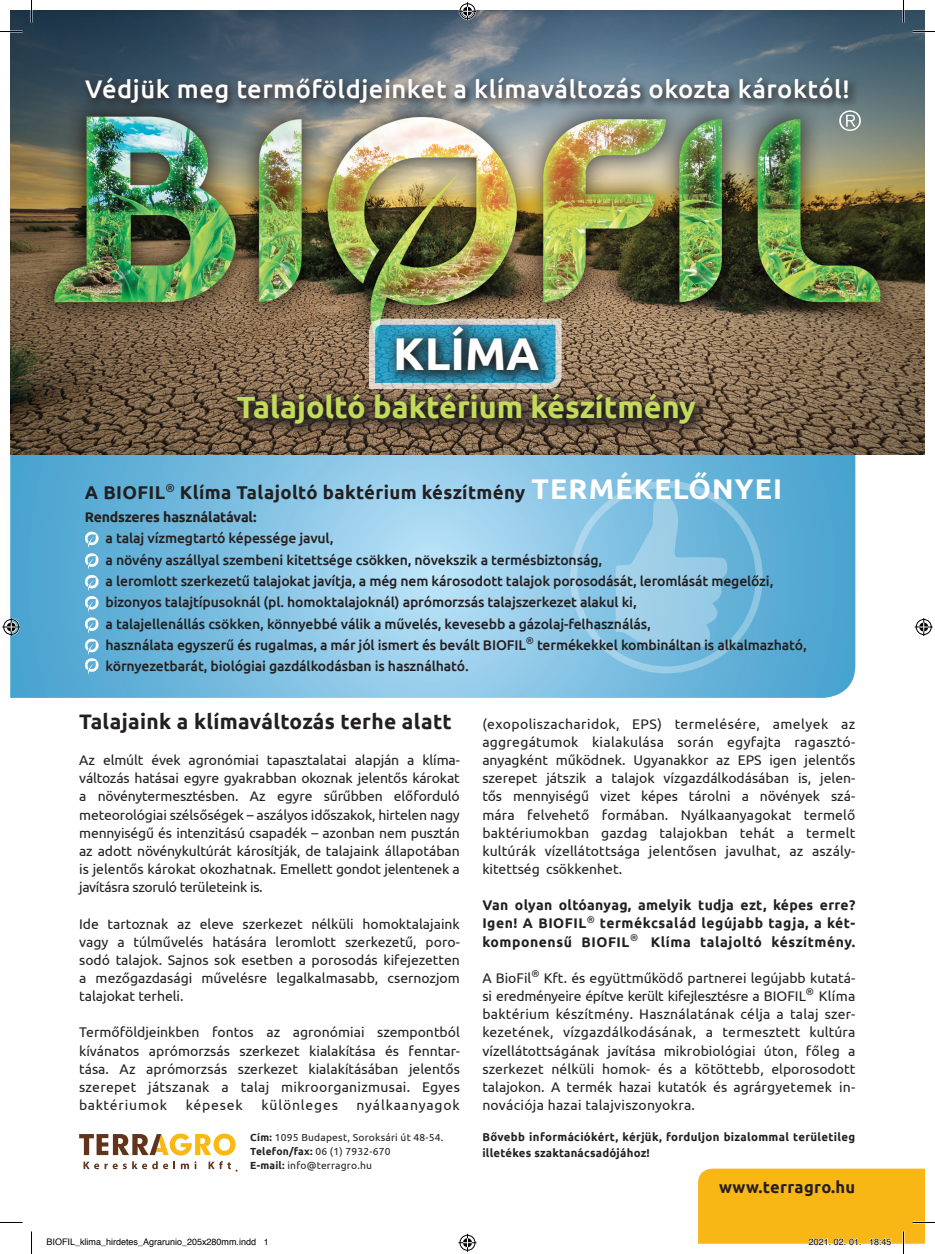
<style>
.page{position:relative;width:935px;height:1254px;background:#fff}
.page>*{position:absolute;margin:0;border:0;box-sizing:border-box;transform-origin:0 0}
.t1{font:700 45.9px "Ubuntu";color:#fff}
.t2{font:700 30.6px "Ubuntu";color:#c3da5b}
.t3{font:500 25.5px "Ubuntu";letter-spacing:.02em;color:#fff}
.t4{font:700 21px "Ubuntu";letter-spacing:.015em;color:#231f20}
.t5{font:700 18.6px "Ubuntu";letter-spacing:.02em;color:#231f20}
.t6{font:700 16.5px "Ubuntu";letter-spacing:.02em;color:#231f20}
.t7{font:500 14.1px/21.3px "Ubuntu";letter-spacing:-.01em;color:#231f20}
.t8{font:700 14.1px "Ubuntu";letter-spacing:-.01em;color:#231f20}
.t9{font:13.95px/18.1px "Ubuntu";letter-spacing:.01em;color:#231f20;text-align:justify}
.t10{font:700 13.95px/18.1px "Ubuntu";letter-spacing:.04em;color:#231f20;text-align:justify}
.t11{font:13.95px "Ubuntu";letter-spacing:.06em;color:#231f20}
.t12{font:700 11.4px/15.3px "Ubuntu";letter-spacing:.03em;color:#231f20}
.t13{font:10.2px/14.2px "Ubuntu";letter-spacing:.02em;color:#231f20}
.t14{font:9px "Helvetica";color:#000}
.s1{font-size:28.5px;color:#fff}
.s2{font-weight:700}
</style>
<div class="page">
<svg style="left:10px;top:454px;width:845px;height:244px;background:#7abddf"></svg>
<img style="left:10px;top:10px;width:914px;height:444px">
<div style="left:81px;top:73px;width:778px;height:42px;background:#231f20;opacity:.75"></div>
<svg style="left:227px;top:315px;width:484px;height:126px;background:#6a6659"></svg>
<svg style="left:839px;top:110px;width:22px;height:21px"></svg>
<svg style="left:615px;top:495px;width:113px;height:152px;background:#8bc5e2"></svg>
<div style="left:570px;top:481px;width:192px;height:192px;border:7px solid #fff;border-radius:50%"></div>
<svg style="left:85px;top:531px;width:14px;height:143px"></svg>
<svg style="left:84px;top:1161px;width:91px;height:8px"></svg>
<svg style="left:181px;top:1163px;width:8px;height:6px"></svg>
<svg style="left:209px;top:1161px;width:28px;height:10px"></svg>
<svg style="left:79px;top:1133px;width:156px;height:22px"></svg>
<hr style="left:902px;top:0;width:2px;height:23px;background:#fff">
<svg style="left:0;top:31px;width:22px;height:1px"></svg>
<svg style="left:912px;top:31px;width:23px;height:1px"></svg>
<svg style="left:0;top:1222px;width:22px;height:1px"></svg>
<svg style="left:31px;top:0;width:1px;height:23px"></svg>
<svg style="left:31px;top:1231px;width:1px;height:23px"></svg>
<svg style="left:903px;top:0;width:1px;height:23px"></svg>
<svg style="left:458px;top:2px;width:18px;height:18px"></svg>
<svg style="left:458px;top:1233px;width:18px;height:18px"></svg>
<svg style="left:2px;top:618px;width:18px;height:18px"></svg>
<svg style="left:914px;top:618px;width:18px;height:18px"></svg>
<svg style="left:698px;top:1168px;width:237px;height:86px"></svg>
<h3 class="t3" style="left:85px;top:73px;width:766px">Védjük meg termőföldjeinket a klímaváltozás okozta károktól!</h3>
<h1 class="t1" style="left:393px;top:326px;width:148px">KLÍMA</h1>
<h2 class="t2" style="left:237px;top:389px;width:461px">Talajoltó baktérium készítmény</h2>
<h3 class="t5" style="left:85px;top:480px;width:699px">A BIOFIL<sup>®</sup> Klíma Talajoltó baktérium készítmény <span class="s1">TERMÉKELŐNYEI</span></h3>
<p class="t8" style="left:85px;top:509px;width:173px">Rendszeres használatával:</p>
<p class="t7" style="left:106px;top:527px;width:702px">a talaj vízmegtartó képessége javul,<br>a növény aszállyal szembeni kitettsége csökken, növekszik a termésbiztonság,<br>a leromlott szerkezetű talajokat javítja, a még nem károsodott talajok porosodását, leromlását megelőzi, bizonyos talajtípusoknál (pl. homoktalajoknál) aprómorzsás talajszerkezet alakul ki,<br>a talajellenállás csökken, könnyebbé válik a művelés, kevesebb a gázolaj-felhasználás,<br>használata egyszerű és rugalmas, a már jól ismert és bevált BIOFIL<sup>®</sup> termékekkel kombináltan is alkalmazható, környezetbarát, biológiai gazdálkodásban is használható.</p>
<h3 class="t4" style="left:79px;top:708px;width:374px">Talajaink a klímaváltozás terhe alatt</h3>
<p class="t9" style="left:79px;top:750px;width:382px">Az elmúlt évek agronómiai tapasztalatai alapján a klíma&shy;változás hatásai egyre gyakrabban okoznak jelentős károkat a növénytermesztésben. Az egyre sűrűbben előforduló meteorológiai szélsőségek – aszályos időszakok, hirtelen nagy mennyiségű és intenzitású csapadék – azonban nem pusztán az adott növénykultúrát károsítják, de talajaink állapotában is jelentős károkat okozhatnak. Emellett gondot jelentenek a javításra szoruló területeink is.</p>
<p class="t9" style="left:79px;top:914px;width:382px">Ide tartoznak az eleve szerkezet nélküli homoktalajaink vagy a túlművelés hatására leromlott szerkezetű, poro&shy;sodó talajok. Sajnos sok esetben a porosodás kifejezetten a mezőgazdasági művelésre legalkalmasabb, csernozjom talajokat terheli.</p>
<p class="t9" style="left:79px;top:1023px;width:382px">Termőföldjeinkben fontos az agronómiai szempontból kívánatos aprómorzsás szerkezet kialakítása és fenntar&shy;tása. Az aprómorzsás szerkezet kialakításában jelentős szerepet játszanak a talaj mikroorganizmusai. Egyes baktériumok</p>
<p class="t9" style="left:482px;top:714px;width:374px">(exopoliszacharidok, EPS) termelésére, amelyek az aggregátumok kialakulása során egyfajta ragasztó&shy;anyagként működnek. Ugyanakkor az EPS igen jelentős szerepet játszik a talajok vízgazdálkodásában is, jelen&shy;tős mennyiségű vizet képes tárolni a növények szá&shy;mára felvehető formában. Nyálkaanyagokat termelő baktériumokban gazdag talajokban tehát a termelt kultúrák vízellátottsága jelentősen javulhat, az aszály&shy;kitettség csökkenhet.</p>
<p class="t10" style="left:482px;top:896px;width:374px">Van olyan oltóanyag, amelyik tudja ezt, képes erre?<br>Igen! A BIOFIL<sup>®</sup> termékcsalád legújabb tagja, a két&shy;komponensű BIOFIL<sup>®</sup> Klíma talajoltó készítmény.</p>
<p class="t9" style="left:482px;top:968px;width:374px">A BioFil<sup>®</sup> Kft. és együttműködő partnerei legújabb kutatá&shy;si eredményeire építve került kifejlesztésre a BIOFIL<sup>®</sup> Klíma baktérium készítmény. Használatának célja a talaj szer&shy;kezetének, vízgazdálkodásának, a termesztett kultúra vízellátottságának javítása mikrobiológiai úton, főleg a szerkezet nélküli homok- és a kötöttebb, elporosodott talajokon. A termék hazai kutatók és agrárgyetemek in&shy;novációja hazai talajviszonyokra.</p>
<p class="t11" style="left:186px;top:1096px;width:59px">képesek</p>
<p class="t11" style="left:261px;top:1096px;width:78px">különleges</p>
<p class="t11" style="left:356px;top:1096px;width:105px">nyálkaanyagok</p>
<p class="t13" style="left:250px;top:1129px;width:194px"><span class="s2">Cím:</span> 1095 Budapest, Soroksári út 48-54.<br><span class="s2">Telefon/fax:</span> 06 (1) 7932-670<br><span class="s2">E-mail:</span> info@terragro.hu</p>
<p class="t12" style="left:482px;top:1129px;width:374px">Bővebb információkért, kérjük, forduljon bizalommal területileg illetékes szaktanácsadójához!</p>
<p class="t6" style="left:719px;top:1177px;width:138px">www.terragro.hu</p>
<p class="t14" style="left:46px;top:1234px;width:224px">BIOFIL_klima_hirdetes_Agrarunio_205x280mm.indd 1</p>
<p class="t14" style="left:809px;top:1234px;width:84px">2021. 02. 01. 18:45</p>
</div>
